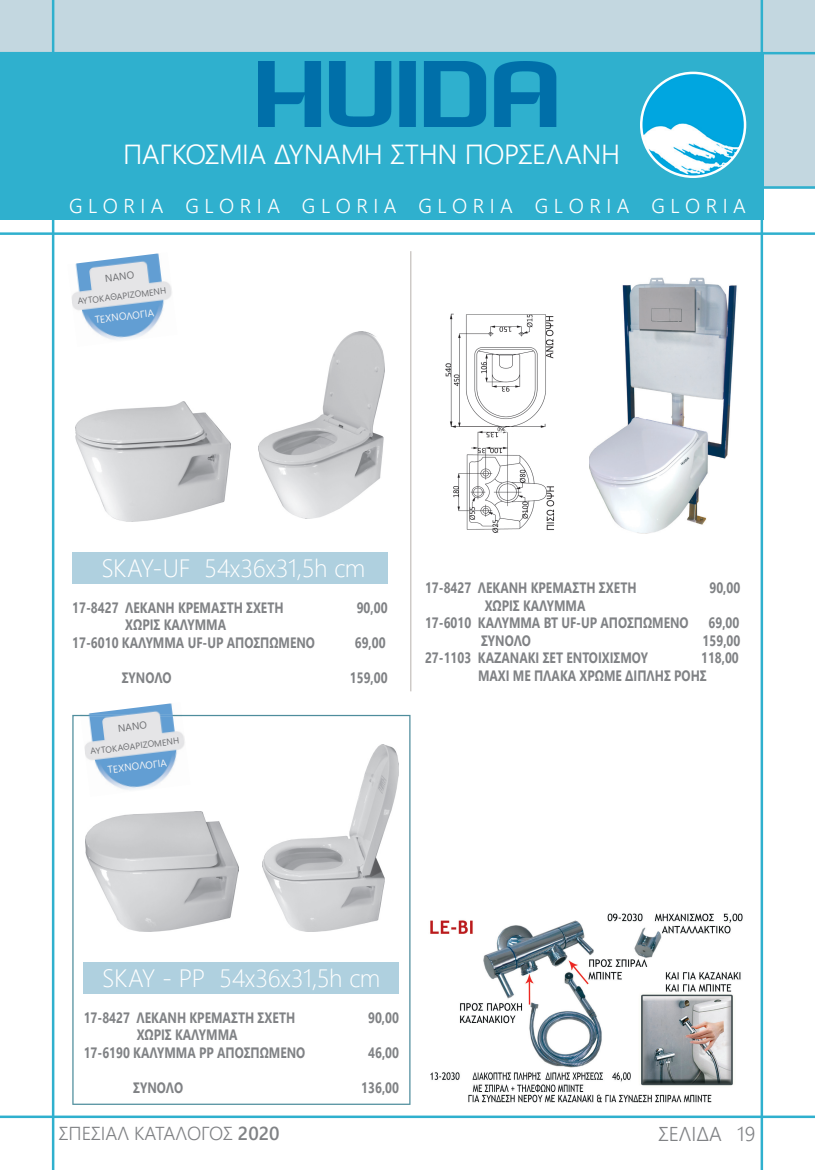
<style>
.page{position:relative;width:815px;height:1170px;background:#fff}
.page>*{position:absolute;margin:0;border:0;box-sizing:border-box;transform-origin:0 0}
.t1{font:300 27.5px "Segoe UI";letter-spacing:-.015em;color:#fff}
.t2{font:300 25px "Segoe UI";letter-spacing:-.02em;color:#fff}
.t3{font:300 20px "Segoe UI";color:#fff}
.t4{font:300 20px "Segoe UI";color:#808285}
.t5{font:300 18.75px "Segoe UI";color:#808285}
.t6{font:700 15px/17.5px "Segoe UI";color:#808285;scale:.8 1}
.t7{font:10px "Segoe UI";color:#f5f5f6}
.t8{font:10px "Segoe UI";color:#6c6d70}
.t9{font:8.75px "Segoe UI";color:#6c6d70}
.s1{font-weight:600}
</style>
<div class="page">
<div style="left:0;top:0;width:815px;height:189px;background:#c3d7e0"></div>
<hr style="left:0;top:1115px;width:815px;height:2px;background:#2fb0ce">
<div style="left:0;top:53px;width:763px;height:167px;background:#2fb0ce"></div>
<hr style="left:0;top:232px;width:815px;height:3px;background:#2fb0ce">
<hr style="left:52px;top:0;width:2px;height:1169px;background:#2fb0ce">
<hr style="left:761px;top:0;width:2px;height:1169px;background:#2fb0ce">
<hr style="left:0;top:186px;width:815px;height:3px;background:#2fb0ce">
<img style="left:641px;top:73px;width:104px;height:104px;border-radius:52px">
<div style="left:640px;top:72px;width:106px;height:106px;border:2px solid #fff;border-radius:50%"></div>
<hr style="left:0;top:52px;width:815px;height:2px;background:#2fb0ce">
<img style="left:259px;top:62px;width:298px;height:64px">
<div style="left:72px;top:552px;width:316px;height:31px;background:#afd0df"></div>
<img style="left:75px;top:401px;width:155px;height:120px">
<img style="left:72px;top:253px;width:100px;height:87px">
<img style="left:259px;top:332px;width:125px;height:186px">
<img style="left:589px;top:277px;width:148px;height:256px">
<img style="left:445px;top:314px;width:109px;height:218px">
<hr style="left:410px;top:251px;width:1px;height:440px;background:#b7b1ad">
<svg style="left:72px;top:714px;width:338px;height:390px"></svg>
<img style="left:430px;top:913px;width:313px;height:190px">
<div style="left:84px;top:961px;width:315px;height:32px;background:#afd0df"></div>
<img style="left:86px;top:811px;width:152px;height:120px">
<img style="left:80px;top:703px;width:110px;height:93px">
<img style="left:80px;top:714px;width:102px;height:2px">
<img style="left:263px;top:744px;width:136px;height:187px">
<h1 class="t1" style="left:123px;top:129px;width:498px">ΠΑΓΚΟΣΜΙΑ ΔΥΝΑΜΗ ΣΤΗΝ ΠΟΡΣΕΛΑΝΗ</h1>
<h3 class="t3" style="left:69px;top:187px;width:678px">G L O R I A G L O R I A G L O R I A G L O R I A G L O R I A G L O R I A</h3>
<p class="t8" style="left:104px;top:269px;width:31px;rotate:-7deg">ΝΑΝΟ</p>
<p class="t7" style="left:94px;top:310px;width:61px;rotate:-7deg">ΤΕΧΝΟΛΟΓΙΑ</p>
<p class="t9" style="left:77px;top:293px;width:91px;rotate:-7deg">ΑΥΤΟΚΑΘΑΡΙΖΟΜΕΝΗ</p>
<h2 class="t2" style="left:101px;top:544px;width:266px">SKAY-UF 54x36x31,5h cm</h2>
<p class="t6" style="left:72px;top:597px;width:266px">17-8427 ΛΕΚΑΝΗ ΚΡΕΜΑΣΤΗ ΣΧΕΤΗ</p>
<p class="t6" style="left:357px;top:597px;width:40px">90,00</p>
<p class="t6" style="left:72px;top:615px;width:305px;text-indent:53px">ΧΩΡΙΣ ΚΑΛΥΜΜΑ<br>17-6010 ΚΑΛΥΜΜΑ UF-UP ΑΠΟΣΠΩΜΕΝΟ</p>
<p class="t6" style="left:355px;top:632px;width:40px">69,00</p>
<p class="t6" style="left:122px;top:667px;width:64px">ΣΥΝΟΛΟ</p>
<p class="t6" style="left:350px;top:667px;width:49px">159,00</p>
<p class="t8" style="left:117px;top:718px;width:31px;rotate:-7deg">ΝΑΝΟ</p>
<p class="t7" style="left:107px;top:760px;width:61px;rotate:-7deg">ΤΕΧΝΟΛΟΓΙΑ</p>
<p class="t9" style="left:90px;top:743px;width:91px;rotate:-7deg">ΑΥΤΟΚΑΘΑΡΙΖΟΜΕΝΗ</p>
<p class="t6" style="left:425px;top:578px;width:266px">17-8427 ΛΕΚΑΝΗ ΚΡΕΜΑΣΤΗ ΣΧΕΤΗ</p>
<p class="t6" style="left:709px;top:578px;width:40px">90,00</p>
<p class="t6" style="left:425px;top:595px;width:331px;text-indent:60px">ΧΩΡΙΣ ΚΑΛΥΜΜΑ<br>17-6010 ΚΑΛΥΜΜΑ ΒΤ UF-UP ΑΠΟΣΠΩΜΕΝΟ</p>
<p class="t6" style="left:709px;top:613px;width:40px">69,00</p>
<p class="t6" style="left:481px;top:630px;width:64px">ΣΥΝΟΛΟ</p>
<p class="t6" style="left:703px;top:630px;width:49px">159,00</p>
<p class="t6" style="left:425px;top:648px;width:280px">27-1103 ΚΑΖΑΝΑΚΙ ΣΕΤ ΕΝΤΟΙΧΙΣΜΟΥ</p>
<p class="t6" style="left:478px;top:648px;width:328px;text-indent:223px">118,00<br>MAXI ΜΕ ΠΛΑΚΑ ΧΡΩΜΕ ΔΙΠΛΗΣ ΡΟΗΣ</p>
<h2 class="t2" style="left:102px;top:954px;width:280px">SKAY - PP 54x36x31,5h cm</h2>
<p class="t6" style="left:84px;top:1007px;width:266px">17-8427 ΛΕΚΑΝΗ ΚΡΕΜΑΣΤΗ ΣΧΕΤΗ</p>
<p class="t6" style="left:368px;top:1007px;width:40px">90,00</p>
<p class="t6" style="left:84px;top:1024px;width:279px;text-indent:53px">ΧΩΡΙΣ ΚΑΛΥΜΜΑ<br>17-6190 ΚΑΛΥΜΜΑ PP ΑΠΟΣΠΩΜΕΝΟ</p>
<p class="t6" style="left:368px;top:1042px;width:40px">46,00</p>
<p class="t6" style="left:133px;top:1077px;width:64px">ΣΥΝΟΛΟ</p>
<p class="t6" style="left:361px;top:1077px;width:49px">136,00</p>
<p class="t5" style="left:59px;top:1115px;width:222px">ΣΠΕΣΙΑΛ ΚΑΤΑΛΟΓΟΣ <span class="s1">2020</span></p>
<h3 class="t4" style="left:658px;top:1115px;width:98px">ΣΕΛΙΔΑ 19</h3>
</div>
